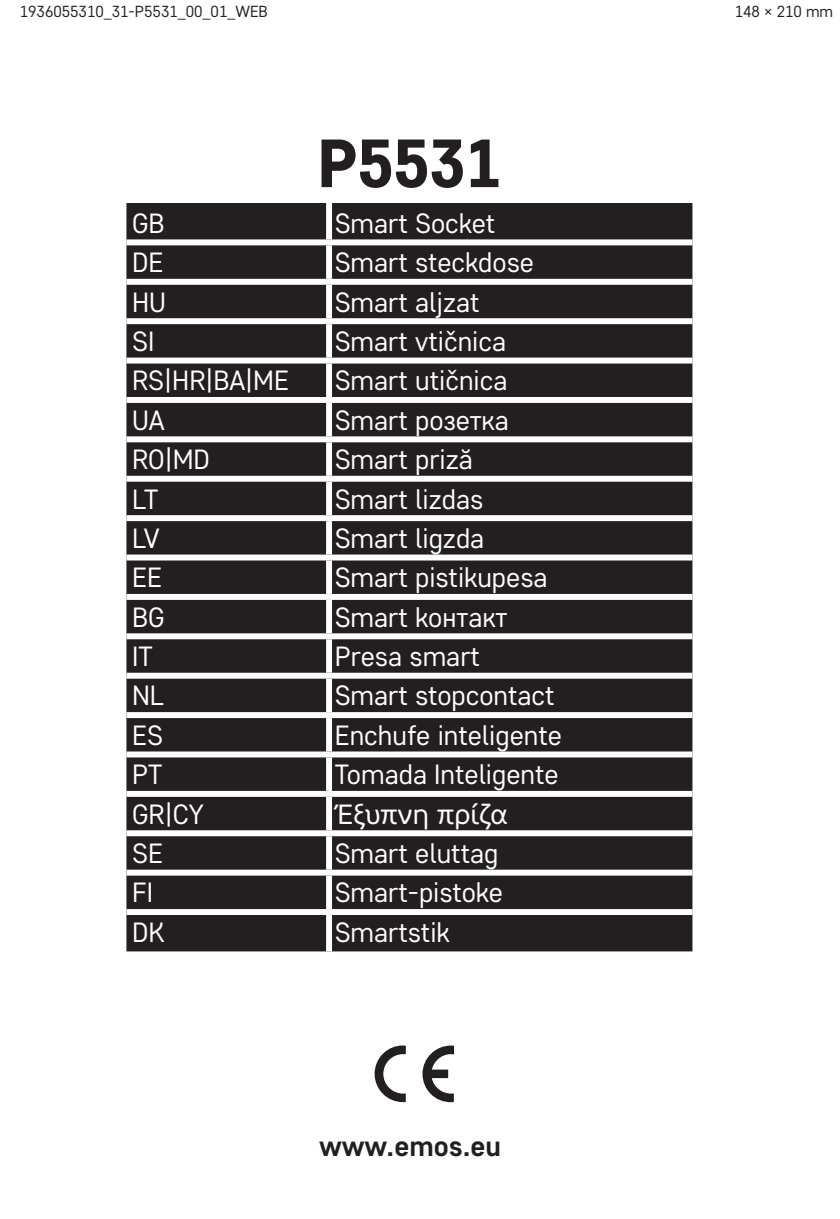
<style>
.page{position:relative;width:840px;height:1219px;background:#fff}
.page>*{position:absolute;margin:0;border:0;box-sizing:border-box;transform-origin:0 0}
.t1{font:800 68px "Core Sans D65";letter-spacing:-.02em;color:#231f20}
.t2{font:700 28.8px "Core Sans D55";color:#231f20}
.t3{font:27.8px "Core Sans D35";color:#fff}
.t4{font:27.8px "Core Sans NR45";color:#fff}
.t5{font:16px "Core Sans D35";color:#231f20}
</style>
<div class="page">
<div style="left:126px;top:203px;width:566px;height:748px;background:#231f20"></div>
<div style="left:126px;top:239px;width:203px;height:6px;background:#fff"></div>
<div style="left:329px;top:239px;width:363px;height:6px;background:#fff"></div>
<div style="left:126px;top:279px;width:203px;height:6px;background:#fff"></div>
<div style="left:329px;top:279px;width:363px;height:6px;background:#fff"></div>
<div style="left:126px;top:318px;width:203px;height:6px;background:#fff"></div>
<div style="left:329px;top:318px;width:363px;height:6px;background:#fff"></div>
<div style="left:126px;top:358px;width:203px;height:6px;background:#fff"></div>
<div style="left:329px;top:358px;width:363px;height:6px;background:#fff"></div>
<div style="left:126px;top:397px;width:203px;height:6px;background:#fff"></div>
<div style="left:329px;top:397px;width:363px;height:6px;background:#fff"></div>
<div style="left:126px;top:436px;width:203px;height:6px;background:#fff"></div>
<div style="left:329px;top:436px;width:363px;height:6px;background:#fff"></div>
<div style="left:126px;top:476px;width:203px;height:6px;background:#fff"></div>
<div style="left:329px;top:476px;width:363px;height:6px;background:#fff"></div>
<div style="left:126px;top:515px;width:203px;height:6px;background:#fff"></div>
<div style="left:329px;top:515px;width:363px;height:6px;background:#fff"></div>
<div style="left:126px;top:555px;width:203px;height:5px;background:#fff"></div>
<div style="left:329px;top:555px;width:363px;height:5px;background:#fff"></div>
<div style="left:126px;top:594px;width:203px;height:6px;background:#fff"></div>
<div style="left:329px;top:594px;width:363px;height:6px;background:#fff"></div>
<div style="left:126px;top:633px;width:203px;height:6px;background:#fff"></div>
<div style="left:329px;top:633px;width:363px;height:6px;background:#fff"></div>
<div style="left:126px;top:673px;width:203px;height:6px;background:#fff"></div>
<div style="left:329px;top:673px;width:363px;height:6px;background:#fff"></div>
<div style="left:126px;top:712px;width:203px;height:6px;background:#fff"></div>
<div style="left:329px;top:712px;width:363px;height:6px;background:#fff"></div>
<div style="left:126px;top:751px;width:203px;height:6px;background:#fff"></div>
<div style="left:329px;top:751px;width:363px;height:6px;background:#fff"></div>
<div style="left:126px;top:791px;width:203px;height:6px;background:#fff"></div>
<div style="left:329px;top:791px;width:363px;height:6px;background:#fff"></div>
<div style="left:126px;top:830px;width:203px;height:6px;background:#fff"></div>
<div style="left:329px;top:830px;width:363px;height:6px;background:#fff"></div>
<div style="left:126px;top:870px;width:203px;height:6px;background:#fff"></div>
<div style="left:329px;top:870px;width:363px;height:6px;background:#fff"></div>
<div style="left:126px;top:909px;width:203px;height:6px;background:#fff"></div>
<div style="left:329px;top:909px;width:363px;height:6px;background:#fff"></div>
<div style="left:326px;top:203px;width:6px;height:36px;background:#fff"></div>
<div style="left:326px;top:245px;width:6px;height:34px;background:#fff"></div>
<div style="left:326px;top:285px;width:6px;height:33px;background:#fff"></div>
<div style="left:326px;top:324px;width:6px;height:34px;background:#fff"></div>
<div style="left:326px;top:364px;width:6px;height:33px;background:#fff"></div>
<div style="left:326px;top:403px;width:6px;height:33px;background:#fff"></div>
<div style="left:326px;top:442px;width:6px;height:34px;background:#fff"></div>
<div style="left:326px;top:482px;width:6px;height:33px;background:#fff"></div>
<div style="left:326px;top:521px;width:6px;height:34px;background:#fff"></div>
<div style="left:326px;top:560px;width:6px;height:34px;background:#fff"></div>
<div style="left:326px;top:600px;width:6px;height:33px;background:#fff"></div>
<div style="left:326px;top:639px;width:6px;height:34px;background:#fff"></div>
<div style="left:326px;top:679px;width:6px;height:33px;background:#fff"></div>
<div style="left:326px;top:718px;width:6px;height:33px;background:#fff"></div>
<div style="left:326px;top:757px;width:6px;height:34px;background:#fff"></div>
<div style="left:326px;top:797px;width:6px;height:33px;background:#fff"></div>
<div style="left:326px;top:836px;width:6px;height:34px;background:#fff"></div>
<div style="left:326px;top:876px;width:6px;height:33px;background:#fff"></div>
<div style="left:326px;top:915px;width:6px;height:36px;background:#fff"></div>
<svg style="left:374px;top:1045px;width:80px;height:57px"></svg>
<p class="t5" style="left:20px;top:1px;width:249px">1936055310_31-P5531_00_01_WEB</p>
<p class="t5" style="left:734px;top:1px;width:100px">148 × 210 mm</p>
<h1 class="t1" style="left:317px;top:119px;width:186px">P5531</h1>
<p class="t3" style="left:132px;top:205px;width:34px">GB</p>
<p class="t3" style="left:334px;top:205px;width:162px">Smart Socket</p>
<p class="t3" style="left:132px;top:245px;width:33px">DE</p>
<p class="t3" style="left:334px;top:245px;width:201px">Smart steckdose</p>
<p class="t3" style="left:132px;top:284px;width:35px">HU</p>
<p class="t3" style="left:334px;top:284px;width:146px">Smart aljzat</p>
<p class="t3" style="left:132px;top:323px;width:24px">SI</p>
<p class="t3" style="left:334px;top:323px;width:173px">Smart vtičnica</p>
<p class="t3" style="left:132px;top:363px;width:158px">RS|HR|BA|ME</p>
<p class="t3" style="left:334px;top:363px;width:174px">Smart utičnica</p>
<p class="t3" style="left:132px;top:402px;width:34px">UA</p>
<p class="t3" style="left:334px;top:402px;width:175px">Smart pозетка</p>
<p class="t3" style="left:132px;top:441px;width:79px">RO|MD</p>
<p class="t3" style="left:334px;top:441px;width:140px">Smart priză</p>
<p class="t3" style="left:132px;top:481px;width:28px">LT</p>
<p class="t3" style="left:334px;top:481px;width:150px">Smart lizdas</p>
<p class="t3" style="left:132px;top:520px;width:29px">LV</p>
<p class="t3" style="left:334px;top:520px;width:151px">Smart ligzda</p>
<p class="t3" style="left:132px;top:560px;width:31px">EE</p>
<p class="t3" style="left:334px;top:560px;width:214px">Smart pistikupesa</p>
<p class="t3" style="left:132px;top:599px;width:34px">BG</p>
<p class="t3" style="left:334px;top:599px;width:174px">Smart kонтакт</p>
<p class="t3" style="left:132px;top:638px;width:22px">IT</p>
<p class="t3" style="left:334px;top:638px;width:147px">Presa smart</p>
<p class="t3" style="left:132px;top:678px;width:33px">NL</p>
<p class="t3" style="left:334px;top:678px;width:221px">Smart stopcontact</p>
<p class="t3" style="left:132px;top:717px;width:32px">ES</p>
<p class="t3" style="left:334px;top:717px;width:229px">Enchufe inteligente</p>
<p class="t3" style="left:132px;top:756px;width:32px">PT</p>
<p class="t3" style="left:334px;top:756px;width:225px">Tomada Inteligente</p>
<p class="t3" style="left:132px;top:796px;width:73px">GR|CY</p>
<p class="t4" style="left:334px;top:796px;width:174px">Έξυπνη πρίζα</p>
<p class="t3" style="left:132px;top:835px;width:32px">SE</p>
<p class="t3" style="left:334px;top:835px;width:165px">Smart eluttag</p>
<p class="t3" style="left:132px;top:875px;width:22px">FI</p>
<p class="t3" style="left:334px;top:875px;width:170px">Smart-pistoke</p>
<p class="t3" style="left:132px;top:914px;width:34px">DK</p>
<p class="t3" style="left:334px;top:914px;width:116px">Smartstik</p>
<p class="t2" style="left:319px;top:1127px;width:184px">www.emos.eu</p>
</div>
